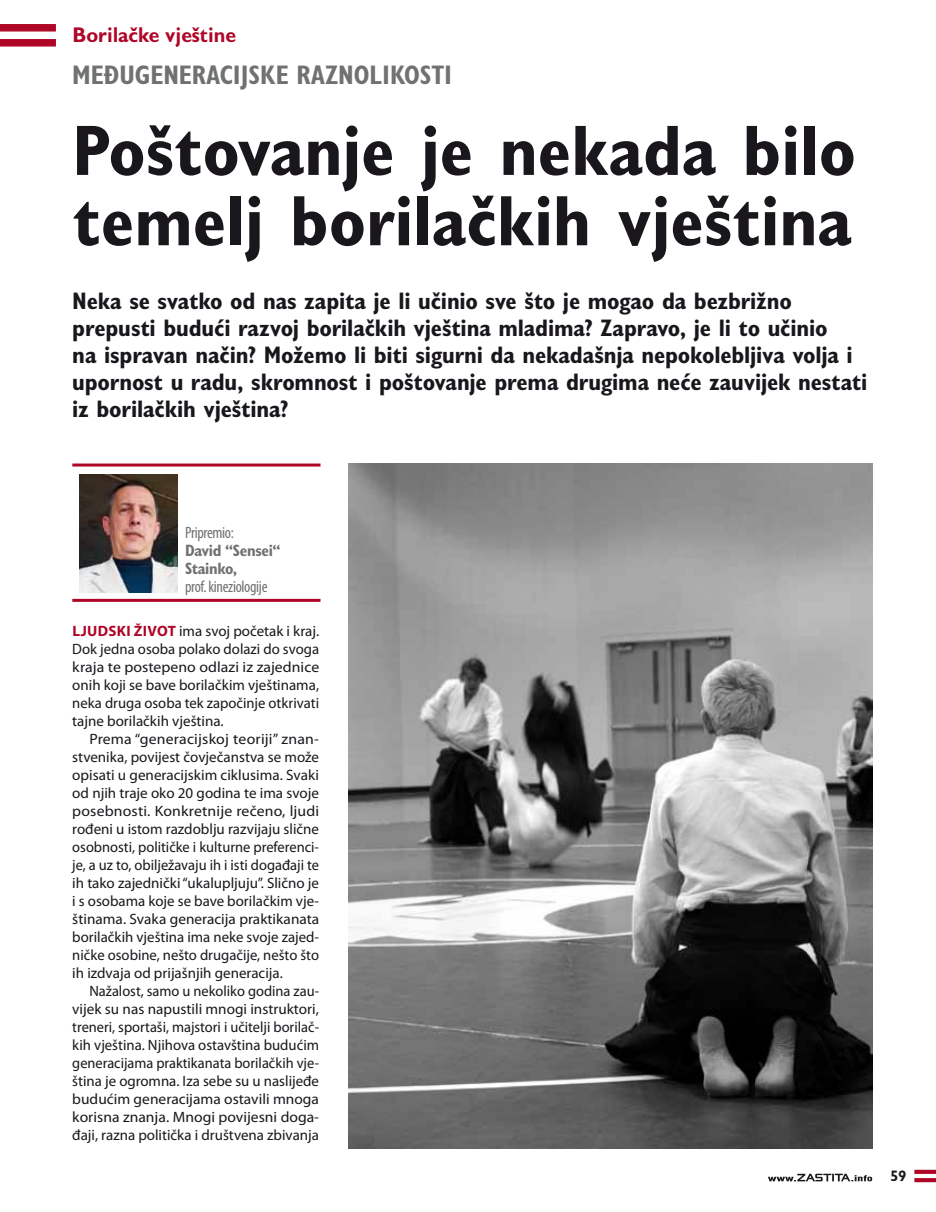
<style>
.page{position:relative;width:936px;height:1212px;background:#fff}
.page>*{position:absolute;margin:0;border:0;box-sizing:border-box;transform-origin:0 0}
.t1{font:700 condensed 71.7px/70.3px "Gill Sans MT Pro";color:#1a171c}
.t2{font:700 condensed 27px "Gill Sans Display MT Pro";color:#707172}
.t3{font:700 condensed 24px/27px "Gill Sans MT Pro";letter-spacing:-.01em;color:#1a171c}
.t4{font:700 21px "Gill Sans Display MT Pro";color:#af0527}
.t5{font:condensed 16.5px "Myriad Pro";letter-spacing:-.02em;color:#707172}
.t6{font:700 condensed 16.5px/18px "Gill Sans MT Pro";letter-spacing:-.02em;color:#707172}
.t7{font:15px/18px "Myriad Pro";color:#1a171c;text-align:justify;scale:1.05 1}
.t8{font:15px/18px "Myriad Pro";color:#1a171c;text-align:justify;scale:.96 1}
.t9{font:15px/18px "Myriad Pro";color:#1a171c;text-align:justify}
.t10{font:700 15px "Gill Sans Display MT Pro";color:#1a171c}
.s1{font-weight:700;color:#af0527}
</style>
<div class="page">
<hr style="left:72px;top:463px;width:248px;height:3px;background:#af0527">
<hr style="left:72px;top:599px;width:248px;height:3px;background:#af0527">
<img style="left:79px;top:475px;width:99px;height:117px">
<img style="left:349px;top:464px;width:523px;height:684px">
<svg style="left:914px;top:1170px;width:21px;height:4px"></svg>
<svg style="left:914px;top:1178px;width:21px;height:4px"></svg>
<div style="left:0;top:24px;width:56px;height:8px;background:#af0527"></div>
<div style="left:0;top:39px;width:56px;height:8px;background:#af0527"></div>
<svg style="left:768px;top:1174px;width:104px;height:7px"></svg>
<h3 class="t4" style="left:72px;top:22px;width:165px">Borilačke vještine</h3>
<h2 class="t2" style="left:72px;top:59px;width:381px">MEĐUGENERACIJSKE RAZNOLIKOSTI</h2>
<h1 class="t1" style="left:72px;top:115px;width:785px">Poštovanje je nekada bilo temelj borilačkih vještina</h1>
<p class="t3" style="left:72px;top:287px;width:796px">Neka se svatko od nas zapita je li učinio sve što je mogao da bezbrižno prepusti budući razvoj borilačkih vještina mladima? Zapravo, je li to učinio<br>na ispravan način? Možemo li biti sigurni da nekadašnja nepokolebljiva volja i upornost u radu, skromnost i poštovanje prema drugima neće zauvijek nestati iz borilačkih vještina?</p>
<p class="t5" style="left:185px;top:522px;width:50px">Pripremio:</p>
<p class="t6" style="left:185px;top:541px;width:97px">David “Sensei“<br>Stainko,</p>
<p class="t5" style="left:185px;top:576px;width:84px">prof. kineziologije</p>
<p class="t9" style="left:72px;top:621px;width:248px"><span class="s1">LJUDSKI ŽIVOT</span> ima svoj početak i kraj.<br>Dok jedna osoba polako dolazi do svoga kraja te postepeno odlazi iz zajednice onih koji se bave borilačkim vještinama, neka druga osoba tek započinje otkrivati tajne borilačkih vještina.</p>
<p class="t7" style="left:72px;top:729px;width:237px;text-indent:17px">Prema “generacijskoj teoriji” znan&shy;stvenika, povijest čovječanstva se može opisati u generacijskim ciklusima. Svaki od njih traje oko 20 godina te ima svoje posebnosti. Konkretnije rečeno, ljudi rođeni u istom razdoblju razvijaju slične osobnosti, političke i kulturne preferenci&shy;je, a uz to, obilježavaju ih i isti događaji te ih tako zajednički “ukalupljuju”. Slično je i s osobama koje se bave borilačkim vje&shy;štinama. Svaka generacija praktikanata borilačkih vještina ima neke svoje zajed&shy;ničke osobine, nešto drugačije, nešto što ih izdvaja od prijašnjih generacija.</p>
<p class="t8" style="left:72px;top:981px;width:258px;text-indent:17px">Nažalost, samo u nekoliko godina zau&shy;vijek su nas napustili mnogi instruktori, treneri, sportaši, majstori i učitelji borilač&shy;kih vještina. Njihova ostavština budućim generacijama praktikanata borilačkih vje&shy;ština je ogromna. Iza sebe su u naslijeđe budućim generacijama ostavili mnoga korisna znanja. Mnogi povijesni doga&shy;đaji, razna politička i društvena zbivanja</p>
<p class="t10" style="left:890px;top:1167px;width:17px">59</p>
</div>
